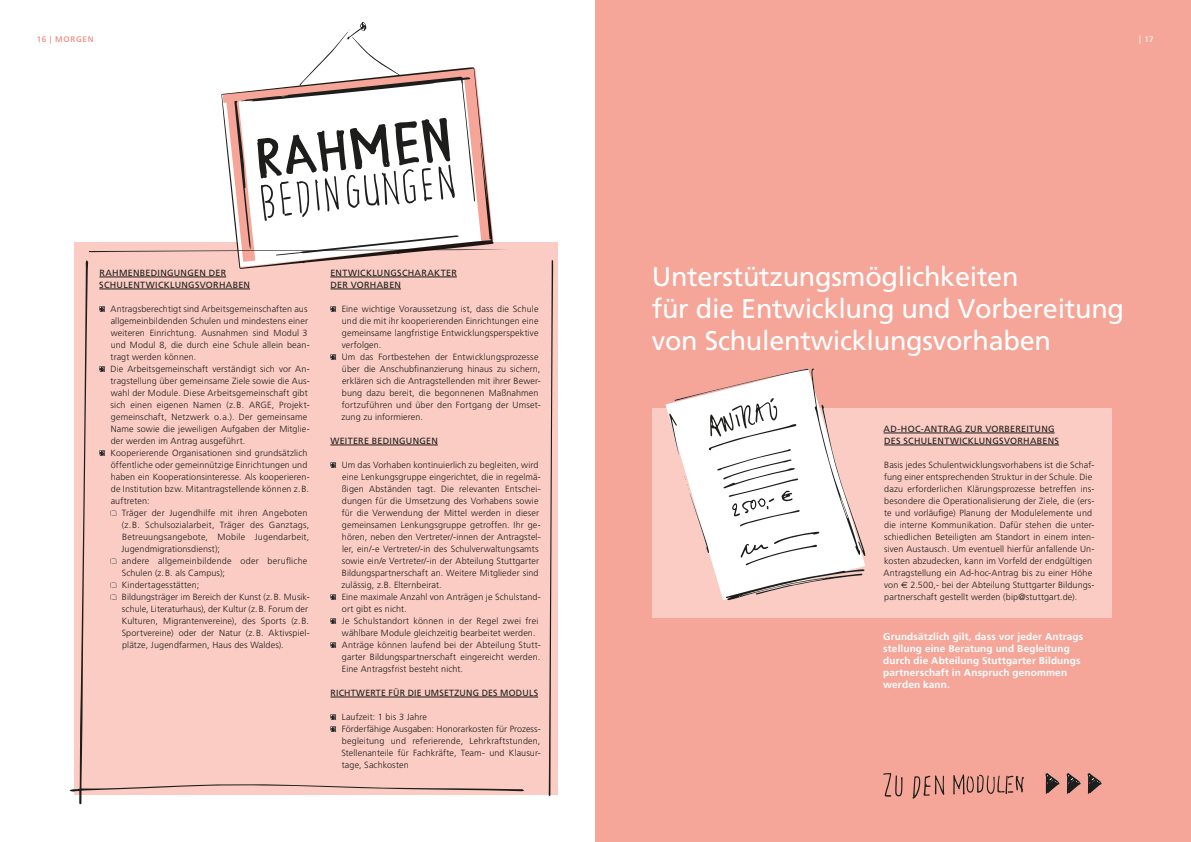
<style>
.page{position:relative;width:1191px;height:842px;background:#fff}
.page>*{position:absolute;margin:0;border:0;box-sizing:border-box;transform-origin:0 0}
.t1{font:27px/32px "Frutiger CE";letter-spacing:-.01em;color:#fff}
.t2{font:700 10px/12px "Frutiger CE";letter-spacing:.015em;color:#fff}
.t3{font:300 9px/12px "Frutiger CE";letter-spacing:.015em;color:#1d1d1b}
.t4{font:9px/12px "Frutiger CE";letter-spacing:.03em;color:#1d1d1b}
.t5{font:8px "Frutiger CE";letter-spacing:.09em;color:#ef7d72}
.t6{font:8px "Frutiger CE";color:#fff}
.s1{font-family:"Euro Sans";font-weight:400}
</style>
<div class="page">
<div style="left:595px;top:0;width:596px;height:842px;background:#f5a699"></div>
<div style="left:74px;top:242px;width:483px;height:553px;background:#faccc3"></div>
<div style="left:652px;top:408px;width:459px;height:209px;background:#faccc3"></div>
<hr style="left:884px;top:445px;width:175px;height:1px;background:#1d1d1b">
<hr style="left:883px;top:433px;width:171px;height:1px;background:#1d1d1b">
<hr style="left:330px;top:697px;width:208px;height:1px;background:#1d1d1b">
<svg style="left:221px;top:32px;width:273px;height:228px"></svg>
<svg style="left:69px;top:260px;width:455px;height:544px"></svg>
<svg style="left:548px;top:260px;width:5px;height:536px"></svg>
<svg style="left:669px;top:368px;width:196px;height:232px"></svg>
<svg style="left:1045px;top:773px;width:14px;height:21px"></svg>
<svg style="left:1066px;top:773px;width:14px;height:21px"></svg>
<svg style="left:1087px;top:773px;width:14px;height:21px"></svg>
<svg style="left:883px;top:773px;width:19px;height:24px"></svg>
<svg style="left:912px;top:775px;width:32px;height:23px"></svg>
<svg style="left:953px;top:774px;width:71px;height:20px"></svg>
<p class="t5" style="left:37px;top:35px;width:58px">16 | MORGEN</p>
<p class="t6" style="left:1139px;top:35px;width:16px">| 17</p>
<p class="t4" style="left:99px;top:267px;width:152px">RAHMENBEDINGUNGEN DER<br>SCHULENTWICKLUNGSVORHABEN</p>
<p class="t3" style="left:111px;top:303px;width:201px;text-indent:6px">ntragsberechtigt sind rbeitsgemeinschaften aus allgemeinbildenden Schulen und mindestens einer weiteren Einrichtung. usnahmen sind Modul 3 und Modul 8, die durch eine Schule allein bean&shy;tragt werden können.<br>Die rbeitsgemeinschaft verständigt sich vor n&shy;tragstellung über gemeinsame Ziele sowie die us&shy;wahl der Module. Diese rbeitsgemeinschaft gibt sich einen eigenen Namen (z.B. RGE, Projekt&shy;gemeinschaft, Netzwerk o.a.). Der gemeinsame Name sowie die jeweiligen ufgaben der Mitglie&shy;der werden im ntrag ausgeführt.<br>Kooperierende Organisationen sind grundsätzlich öffentliche oder gemeinnützige Einrichtungen und haben ein Kooperationsinteresse. ls kooperieren&shy;de Institution bzw. Mitantragstellende können z.B. auftreten:</p>
<p class="t3" style="left:121px;top:507px;width:190px">Träger der Jugendhilfe mit ihren ngeboten (z.B. Schulsozialarbeit, Träger des Ganztags, Betreuungsangebote, Mobile Jugendarbeit, Jugendmigrationsdienst);<br>andere allgemeinbildende oder berufiche Schulen (z.B. als Campus);<br>Kindertagesstätten;<br>Bildungsträger im Bereich der Kunst (z.B. Musik&shy;schule, Literaturhaus), der Kultur (z.B. Forum der Kulturen, Migrantenvereine), des Sports (z.B.<br>Sportvereine) oder der Natur (z.B. ktivspiel&shy;plätze, Jugendfarmen, Haus des Waldes).</p>
<p class="t4" style="left:330px;top:267px;width:128px">ENTWICKLUNGSCHARAKTER<br>DER VORHABEN</p>
<p class="t3" style="left:341px;top:303px;width:201px">Eine wichtige Voraussetzung ist, dass die Schule und die mit ihr kooperierenden Einrichtungen eine gemeinsame langfristige Entwicklungsperspektive verfolgen.<br>Um das Fortbestehen der Entwicklungsprozesse über die nschubfnanzierung hinaus zu sichern, erklären sich die ntragstellenden mit ihrer Bewer&shy;bung dazu bereit, die begonnenen Maßnahmen fortzuführen und über den Fortgang der Umset&shy;zung zu informieren.</p>
<p class="t4" style="left:330px;top:435px;width:109px">WEITERE BEDINGUNGEN</p>
<p class="t3" style="left:342px;top:459px;width:201px">Um das Vorhaben kontinuierlich zu begleiten, wird eine Lenkungsgruppe eingerichtet, die in regelmä&shy;ßigen</p>
<p class="t3" style="left:375px;top:483px;width:167px">bständen tagt. Die relevanten Entschei-</p>
<p class="t3" style="left:342px;top:495px;width:198px">dungen für die Umsetzung des Vorhabens sowie</p>
<p class="t3" style="left:342px;top:507px;width:199px">für die Verwendung der Mittel werden in dieser</p>
<p class="t3" style="left:342px;top:519px;width:200px">gemeinsamen Lenkungsgruppe getroffen. Ihr ge-</p>
<p class="t3" style="left:342px;top:531px;width:200px">hören, neben den Vertreter/-innen der ntragstel-</p>
<p class="t3" style="left:342px;top:543px;width:198px">ler, ein/-e Vertreter/-in des Schulverwaltungsamts</p>
<p class="t3" style="left:342px;top:555px;width:199px">sowie ein/e Vertreter/-in der bteilung Stuttgarter</p>
<p class="t3" style="left:342px;top:567px;width:198px">Bildungspartnerschaft an. Weitere Mitglieder sind</p>
<p class="t3" style="left:341px;top:579px;width:102px">zulässig, z.B. Elternbeirat.</p>
<p class="t3" style="left:342px;top:591px;width:201px">Eine maximale nzahl von nträgen je Schulstand-</p>
<p class="t3" style="left:342px;top:603px;width:66px">ort gibt es nicht.</p>
<p class="t3" style="left:342px;top:615px;width:198px">Je Schulstandort können in der Regel zwei frei</p>
<p class="t3" style="left:342px;top:627px;width:195px">wählbare Module gleichzeitig bearbeitet werden.</p>
<p class="t3" style="left:348px;top:639px;width:194px">nträge können laufend bei der bteilung Stutt-</p>
<p class="t3" style="left:342px;top:651px;width:200px">garter Bildungspartnerschaft eingereicht werden.</p>
<p class="t3" style="left:342px;top:663px;width:123px">Eine ntragsfrist besteht nicht.</p>
<p class="t4" style="left:330px;top:687px;width:209px">RICHTWERTE FÜR DIE UMSETZUNG DES MODULS</p>
<p class="t3" style="left:341px;top:711px;width:201px">Laufzeit: 1 bis 3 Jahre<br>Förderfähige usgaben: Honorarkosten für Prozess&shy;begleitung und referierende, Lehrkraftstunden, Stellenanteile für Fachkräfte, Team- und Klausur&shy;tage, Sachkosten</p>
<h1 class="t1" style="left:652px;top:261px;width:474px">Unterstütz ngsmöglichkeiten<br>für die Entwickl ng nd Vorbereit ng von Sch lentwickl ngsvorhaben</h1>
<p class="t4" style="left:883px;top:423px;width:177px">AD-HOC-ANTRAG ZUR VORBEREITUNG<br>DES SCHULENTWICKLUNGSVORHABENS</p>
<p class="t3" style="left:884px;top:459px;width:212px">Basis jedes Schulentwicklungsvorhabens ist die Schaf-</p>
<p class="t3" style="left:884px;top:471px;width:210px">fung einer entsprechenden Struktur in der Schule. Die</p>
<p class="t3" style="left:884px;top:483px;width:212px">dazu erforderlichen Klärungsprozesse betreffen ins-</p>
<p class="t3" style="left:884px;top:495px;width:212px">besondere die Operationalisierung der Ziele, die (ers-</p>
<p class="t3" style="left:884px;top:507px;width:210px">te und vorläufge) Planung der Modulelemente und</p>
<p class="t3" style="left:884px;top:519px;width:212px">die interne Kommunikation. Dafür stehen die unter-</p>
<p class="t3" style="left:884px;top:531px;width:212px">schiedlichen Beteiligten am Standort in einem inten-</p>
<p class="t3" style="left:884px;top:543px;width:212px">siven ustausch. Um eventuell hierfür anfallende Un-</p>
<p class="t3" style="left:884px;top:555px;width:209px">kosten abzudecken, kann im Vorfeld der endgültigen</p>
<p class="t3" style="left:890px;top:567px;width:204px">ntragstellung ein d-hoc- ntrag bis zu einer Höhe</p>
<p class="t3" style="left:884px;top:579px;width:212px">von <span class="s1">€</span> 2.500,- bei der bteilung Stuttgarter Bildungs-</p>
<p class="t3" style="left:884px;top:591px;width:194px">partnerschaft gestellt werden (bip@stuttgart.de).</p>
<p class="t2" style="left:883px;top:630px;width:201px">Grundsätzlich gilt, dass vor jeder Antrags stellung eine Beratung und Begleitung durch die Abteilung Stuttgarter Bildungs partnerschaft in Anspruch genommen werden kann.</p>
</div>
